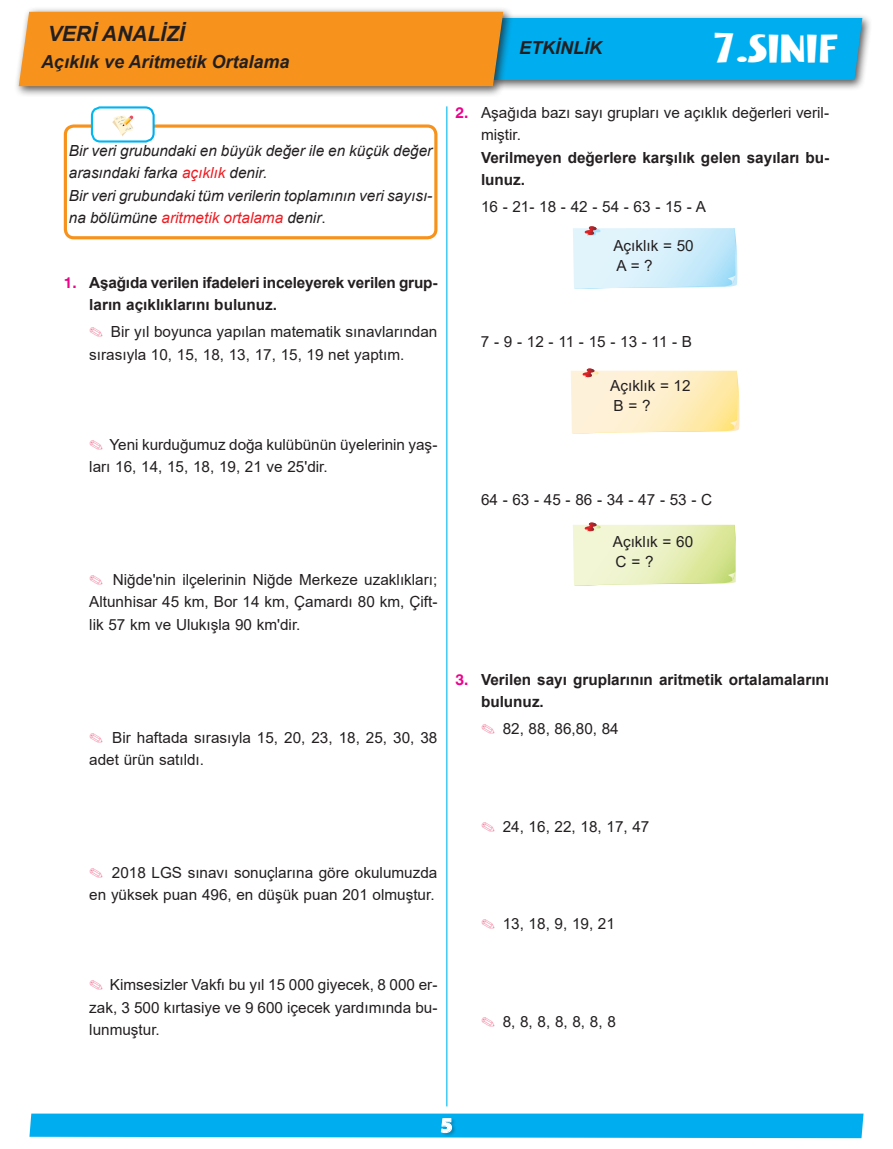
<style>
.page{position:relative;width:893px;height:1149px;background:#fff}
.page>*{position:absolute;margin:0;border:0;box-sizing:border-box;transform-origin:0 0}
.t1{font:39px "Folia Mix";color:#fff}
.t2{font:italic 700 21px "Arial";color:#231f20}
.t3{font:900 21px "Cleanvertising";color:#fff}
.t4{font:italic 700 18px "Arial";color:#231f20}
.t5{font:15.3px/22.5px "Arial";color:#231f20}
.t6{font:700 15.3px/22.5px "Arial";color:#231f20}
.t7{font:italic 15.3px/22.5px "Arial";color:#231f20}
.s1{color:#ee1d23}
.s2{font-style:normal}
.s3{font-family:"Swis 721 BT Bold";font-weight:400;color:#ed028c}
.s4{color:#f17091}
.s5{font-family:"Swis 721 BT Bold";color:#ed028c}
</style>
<div class="page">
<div style="left:486px;top:13px;width:387px;height:78px;background:#231f20;opacity:.75"></div>
<div style="left:14px;top:7px;width:500px;height:90px;background:#231f20;opacity:.75"></div>
<svg style="left:18px;top:11px;width:845px;height:76px"></svg>
<div style="left:29px;top:1113px;width:834px;height:24px;background:#00aeef"></div>
<svg style="left:573px;top:226px;width:165px;height:63px"></svg>
<svg style="left:571px;top:368px;width:169px;height:65px"></svg>
<svg style="left:573px;top:522px;width:163px;height:63px"></svg>
<div style="left:64px;top:124px;width:373px;height:115px;border:3px solid #f7931d;border-radius:9px"></div>
<div style="left:92px;top:107px;width:62px;height:34px;background:#fff;border-radius:9px"></div>
<div style="left:91px;top:106px;width:64px;height:36px;border:2px solid #fff;border-radius:9px"></div>
<h2 class="t2" style="left:48px;top:19px;width:138px">VERİ ANALİZİ</h2>
<p class="t4" style="left:41px;top:49px;width:250px">Açıklık ve Aritmetik Ortalama</p>
<p class="t7" style="left:69px;top:139px;width:365px">Bir veri grubundaki en büyük değer ile en küçük değer arasındaki farka <span class="s1">açıklık</span> denir.<br>Bir veri grubundaki tüm verilerin toplamının veri sayısı&shy;na bölümüne <span class="s1">aritmetik ortalama</span> denir<span class="s2">.</span></p>
<p class="t6" style="left:89px;top:271px;width:350px;text-indent:-26px"><span class="s3">1.</span> Aşağıda verilen ifadeleri inceleyerek verilen grup&shy;ların açıklıklarını bulunuz.</p>
<p class="t5" style="left:89px;top:320px;width:350px"><span class="s4">✎</span> Bir yıl boyunca yapılan matematik sınavlarından sırasıyla 10, 15, 18, 13, 17, 15, 19 net yaptım.</p>
<p class="t5" style="left:89px;top:433px;width:350px"><span class="s4">✎</span> Yeni kurduğumuz doğa kulübünün üyelerinin yaş&shy;ları 16, 14, 15, 18, 19, 21 ve 25'dir.</p>
<p class="t5" style="left:89px;top:568px;width:350px;text-align:justify"><span class="s4">✎</span> Niğde'nin ilçelerinin Niğde Merkeze uzaklıkları; Altunhisar 45 km, Bor 14 km, Çamardı 80 km, Çift&shy;lik 57 km ve Ulukışla 90 km'dir.</p>
<p class="t5" style="left:89px;top:725px;width:350px"><span class="s4">✎</span> Bir haftada sırasıyla 15, 20, 23, 18, 25, 30, 38 adet ürün satıldı.</p>
<p class="t4" style="left:519px;top:36px;width:84px">ETKİNLİK</p>
<h1 class="t1" style="left:712px;top:25px;width:129px">7.SINIF</h1>
<p class="t5" style="left:481px;top:101px;width:350px;text-indent:-26px"><span class="s5">2.</span> Aşağıda bazı sayı grupları ve açıklık değerleri veril&shy;miştir.</p>
<p class="t6" style="left:481px;top:146px;width:350px">Verilmeyen değerlere karşılık gelen sayıları bu&shy;lunuz.</p>
<p class="t5" style="left:481px;top:195px;width:226px">16 - 21- 18 - 42 - 54 - 63 - 15 - A</p>
<p class="t5" style="left:613px;top:235px;width:82px;line-height:20.2px">Açıklık = 50<br>A = ?</p>
<p class="t5" style="left:481px;top:330px;width:213px">7 - 9 - 12 - 11 - 15 - 13 - 11 - B</p>
<p class="t5" style="left:610px;top:375px;width:82px;line-height:20.2px">Açıklık = 12<br>B = ?</p>
<p class="t5" style="left:481px;top:488px;width:233px">64 - 63 - 45 - 86 - 34 - 47 - 53 - C</p>
<p class="t5" style="left:613px;top:531px;width:82px;line-height:20.2px">Açıklık = 60<br>C = ?</p>
<p class="t6" style="left:481px;top:668px;width:350px;text-indent:-26px"><span class="s3">3.</span> Verilen sayı gruplarının aritmetik ortalamalarını bulunuz.</p>
<p class="t5" style="left:481px;top:717px;width:139px"><span class="s4">✎</span> 82, 88, 86,80, 84</p>
<p class="t5" style="left:89px;top:860px;width:350px"><span class="s4">✎</span> 2018 LGS sınavı sonuçlarına göre okulumuzda en yüksek puan 496, en düşük puan 201 olmuştur.</p>
<p class="t5" style="left:89px;top:973px;width:350px;text-align:justify"><span class="s4">✎</span> Kimsesizler Vakfı bu yıl 15 000 giyecek, 8 000 er&shy;zak, 3 500 kırtasiye ve 9 600 içecek yardımında bu&shy;lunmuştur.</p>
<p class="t5" style="left:481px;top:814px;width:170px"><span class="s4">✎</span> 24, 16, 22, 18, 17, 47</p>
<p class="t5" style="left:481px;top:912px;width:135px"><span class="s4">✎</span> 13, 18, 9, 19, 21</p>
<p class="t5" style="left:481px;top:1009px;width:136px"><span class="s4">✎</span> 8, 8, 8, 8, 8, 8, 8</p>
<h2 class="t3" style="left:440px;top:1107px;width:14px">5</h2>
</div>
